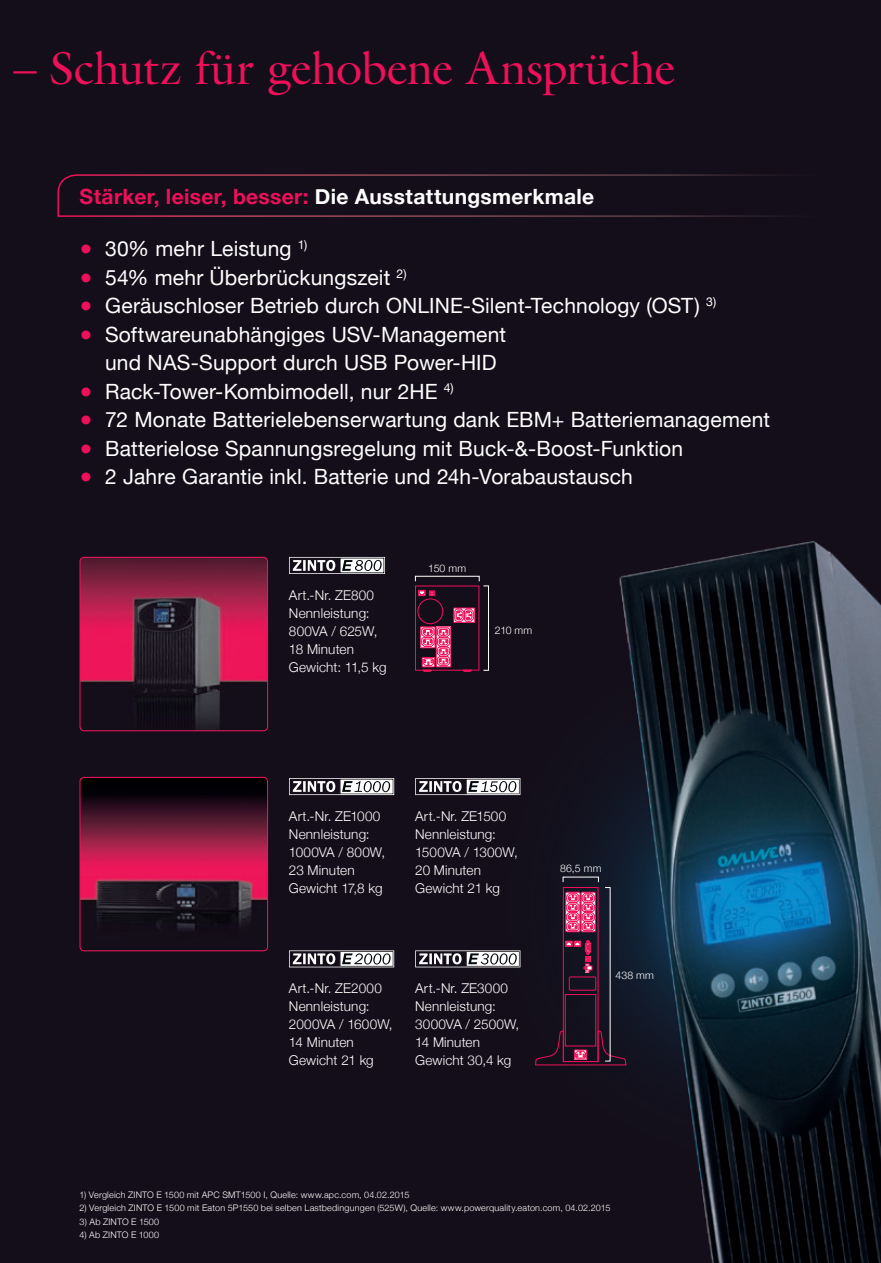
<style>
.page{position:relative;width:881px;height:1263px;background:#fff}
.page>*{position:absolute;margin:0;border:0;box-sizing:border-box;transform-origin:0 0}
.t1{font:46.5px "Galliard";letter-spacing:-.015em;color:#ee1059}
.t2{font:21px/28.5px "Helvetica Neue";letter-spacing:.01em;color:#fff}
.t3{font:700 21px "Helvetica Neue";letter-spacing:.015em;color:#fff}
.t4{font:300 13.5px/18px "Helvetica Neue";letter-spacing:.01em;color:#fff}
.t5{font:300 10.5px "Helvetica Neue";letter-spacing:.02em;color:#fff}
.t6{font:300 9px "Helvetica Neue";letter-spacing:.025em;color:#fff}
.s1{color:#ee1059}
</style>
<div class="page">
<div style="left:0;top:0;width:880px;height:1263px;background:#140e1a"></div>
<img style="left:467px;top:541px;width:413px;height:722px">
<svg style="left:57px;top:174px;width:718px;height:43px"></svg>
<img style="left:80px;top:557px;width:187px;height:174px">
<div style="left:80px;top:557px;width:188px;height:174px;border:1px solid #ee1059;border-radius:4px"></div>
<img style="left:80px;top:777px;width:187px;height:174px">
<div style="left:80px;top:777px;width:188px;height:174px;border:1px solid #ee1059;border-radius:4px"></div>
<svg style="left:289px;top:557px;width:96px;height:17px"></svg>
<svg style="left:289px;top:778px;width:105px;height:17px"></svg>
<svg style="left:415px;top:778px;width:105px;height:17px"></svg>
<svg style="left:289px;top:950px;width:105px;height:17px"></svg>
<svg style="left:415px;top:950px;width:105px;height:17px"></svg>
<svg style="left:415px;top:585px;width:64px;height:87px"></svg>
<div style="left:563px;top:887px;width:35px;height:175px;border:1px solid #ee1059"></div>
<svg style="left:565px;top:891px;width:30px;height:41px"></svg>
<svg style="left:534px;top:940px;width:92px;height:125px"></svg>
<div style="left:415px;top:576px;width:64px;height:5px;border:1px solid #fff"></div>
<h1 class="t1" style="left:13px;top:39px;width:663px">– Schutz für gehobene Ansprüche</h1>
<p class="t3" style="left:80px;top:180px;width:516px"><span class="s1">Stärker, leiser, besser:</span> Die Ausstattungsmerkmale</p>
<p class="t2" style="left:80px;top:236px;width:229px"><span class="s1">●</span> 30% mehr Leistung <sup>1)</sup></p>
<p class="t2" style="left:80px;top:264px;width:328px"><span class="s1">●</span> 54% mehr Überbrückungszeit <sup>2)</sup></p>
<p class="t2" style="left:80px;top:293px;width:638px"><span class="s1">●</span> Geräuschloser Betrieb durch ONLINE-Silent-Technology (OST) <sup>3)</sup></p>
<p class="t2" style="left:105px;top:321px;width:402px;text-indent:-25px"><span class="s1">●</span> Softwareunabhängiges USV-Management und NAS-Support durch USB Power-HID</p>
<p class="t2" style="left:80px;top:378px;width:375px"><span class="s1">●</span> Rack-Tower-Kombimodell, nur 2HE <sup>4)</sup></p>
<p class="t2" style="left:80px;top:407px;width:691px"><span class="s1">●</span> 72 Monate Batterielebenserwartung dank EBM+ Batteriemanagement</p>
<p class="t2" style="left:80px;top:435px;width:605px"><span class="s1">●</span> Batterielose Spannungsregelung mit Buck-&amp;-Boost-Funktion</p>
<p class="t2" style="left:80px;top:463px;width:554px"><span class="s1">●</span> 2 Jahre Garantie inkl. Batterie und 24h-Vorabaustausch</p>
<p class="t4" style="left:289px;top:585px;width:99px">Art.-Nr. ZE800<br>Nennleistung:<br>800VA / 625W,<br>18 Minuten<br>Gewicht: 11,5 kg</p>
<p class="t5" style="left:428px;top:560px;width:39px">150 mm</p>
<p class="t5" style="left:494px;top:622px;width:39px">210 mm</p>
<p class="t4" style="left:289px;top:806px;width:98px">Art.-Nr. ZE1000<br>Nennleistung:<br>1000VA / 800W,<br>23 Minuten<br>Gewicht 17,8 kg</p>
<p class="t4" style="left:415px;top:806px;width:104px">Art.-Nr. ZE1500<br>Nennleistung:<br>1500VA / 1300W,<br>20 Minuten<br>Gewicht 21 kg</p>
<p class="t4" style="left:289px;top:979px;width:105px">Art.-Nr. ZE2000<br>Nennleistung:<br>2000VA / 1600W,<br>14 Minuten<br>Gewicht 21 kg</p>
<p class="t4" style="left:415px;top:979px;width:106px">Art.-Nr. ZE3000<br>Nennleistung:<br>3000VA / 2500W,<br>14 Minuten<br>Gewicht 30,4 kg</p>
<p class="t5" style="left:560px;top:859px;width:43px">86,5 mm</p>
<p class="t5" style="left:615px;top:967px;width:40px">438 mm</p>
<p class="t6" style="left:80px;top:1187px;width:331px">1) Vergleich ZINTO E 1500 mit APC SMT1500 I, Quelle: www.apc.com, 04.02.2015</p>
<p class="t6" style="left:80px;top:1201px;width:532px">2) Vergleich ZINTO E 1500 mit Eaton 5P1550 bei selben Lastbedingungen (525W), Quelle: www.powerquality.eaton.com, 04.02.2015</p>
<p class="t6" style="left:80px;top:1214px;width:81px">3) Ab ZINTO E 1500</p>
<p class="t6" style="left:80px;top:1228px;width:81px">4) Ab ZINTO E 1000</p>
</div>
